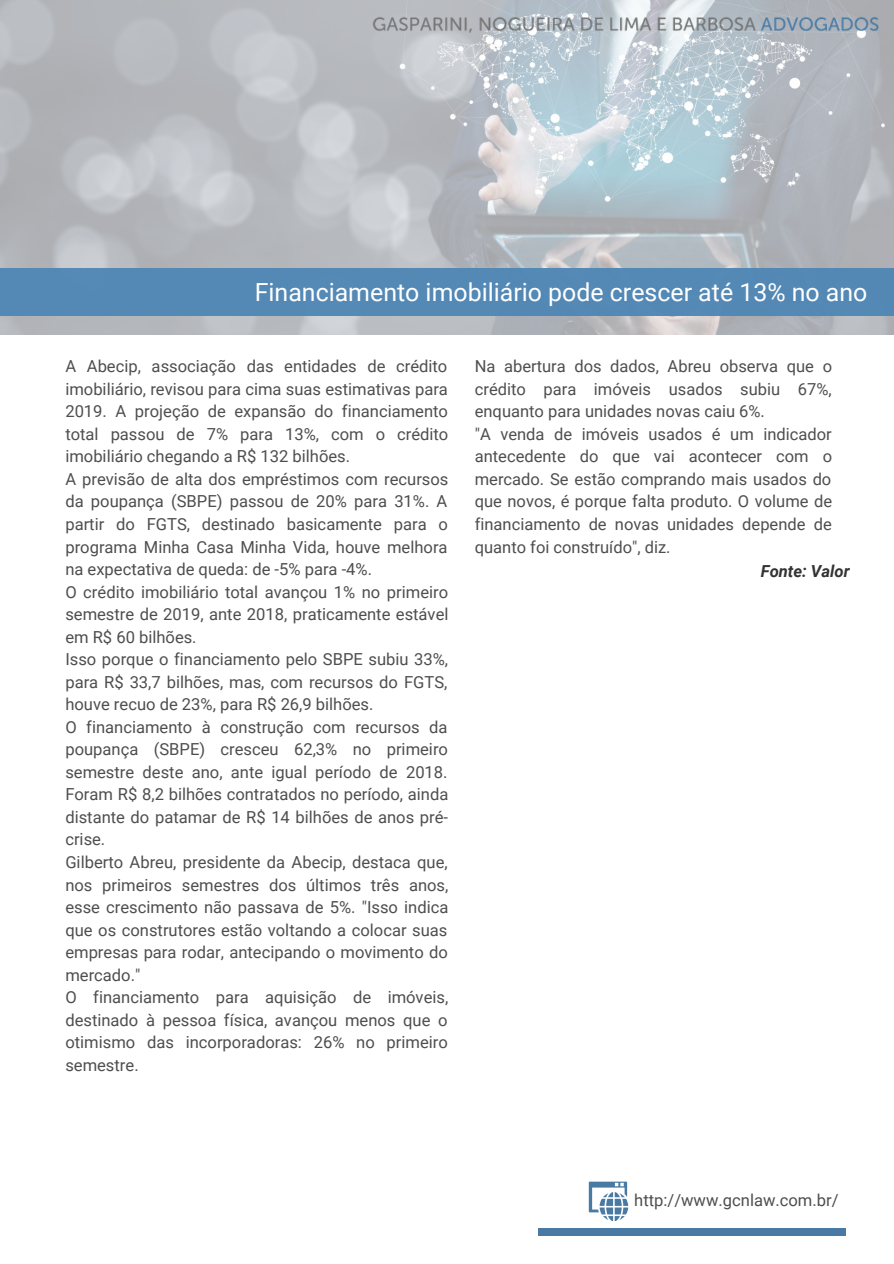
<style>
.page{position:relative;width:894px;height:1264px;background:#fff}
.page>*{position:absolute;margin:0;border:0;box-sizing:border-box;transform-origin:0 0}
.t1{font:24.9px "Roboto";color:#fff}
.t2{font:16.5px/22.5px "Roboto";color:#4e4e4e}
.t3{font:italic 700 16.5px "Roboto";color:#333}
</style>
<div class="page">
<img style="left:0;top:0;width:893px;height:335px">
<div style="left:0;top:269px;width:893px;height:46px;background:#5087b5"></div>
<div style="left:538px;top:1227px;width:307px;height:8px;background:#487aa3"></div>
<svg style="left:588px;top:1181px;width:40px;height:39px"></svg>
<img style="left:368px;top:0;width:516px;height:50px">
<h1 class="t1" style="left:255px;top:278px;width:614px">Financiamento imobiliário pode crescer até 13% no ano</h1>
<p class="t2" style="left:65px;top:355px;width:384px">A Abecip, associação das entidades de crédito imobiliário, revisou para cima suas estimativas para 2019. A projeção de expansão do financiamento total passou de 7% para 13%, com o crédito imobiliário chegando a R$ 132 bilhões.<br>A previsão de alta dos empréstimos com recursos da poupança (SBPE) passou de 20% para 31%. A partir do FGTS, destinado basicamente para o programa Minha Casa Minha Vida, houve melhora na expectativa de queda: de -5% para -4%.<br>O crédito imobiliário total avançou 1% no primeiro semestre de 2019, ante 2018, praticamente estável em R$ 60 bilhões.<br>Isso porque o financiamento pelo SBPE subiu 33%, para R$ 33,7 bilhões, mas, com recursos do FGTS, houve recuo de 23%, para R$ 26,9 bilhões.<br>O financiamento à construção com recursos da poupança (SBPE) cresceu 62,3% no primeiro semestre deste ano, ante igual período de 2018.<br>Foram R$ 8,2 bilhões contratados no período, ainda distante do patamar de R$ 14 bilhões de anos pré&shy;crise.<br>Gilberto Abreu, presidente da Abecip, destaca que, nos primeiros semestres dos últimos três anos, esse crescimento não passava de 5%. "Isso indica que os construtores estão voltando a colocar suas empresas para rodar, antecipando o movimento do mercado."<br>O financiamento para aquisição de imóveis, destinado à pessoa física, avançou menos que o otimismo das incorporadoras: 26% no primeiro semestre.</p>
<p class="t2" style="left:474px;top:355px;width:359px">Na abertura dos dados, Abreu observa que o crédito para imóveis usados subiu 67%, enquanto para unidades novas caiu 6%.<br>"A venda de imóveis usados é um indicador antecedente do que vai acontecer com o mercado. Se estão comprando mais usados do que novos, é porque falta produto. O volume de financiamento de novas unidades depende de quanto foi construído", diz.</p>
<p class="t3" style="left:760px;top:562px;width:90px">Fonte: Valor</p>
<p class="t2" style="left:634px;top:1189px;width:206px">http://www.gcnlaw.com.br/</p>
</div>
